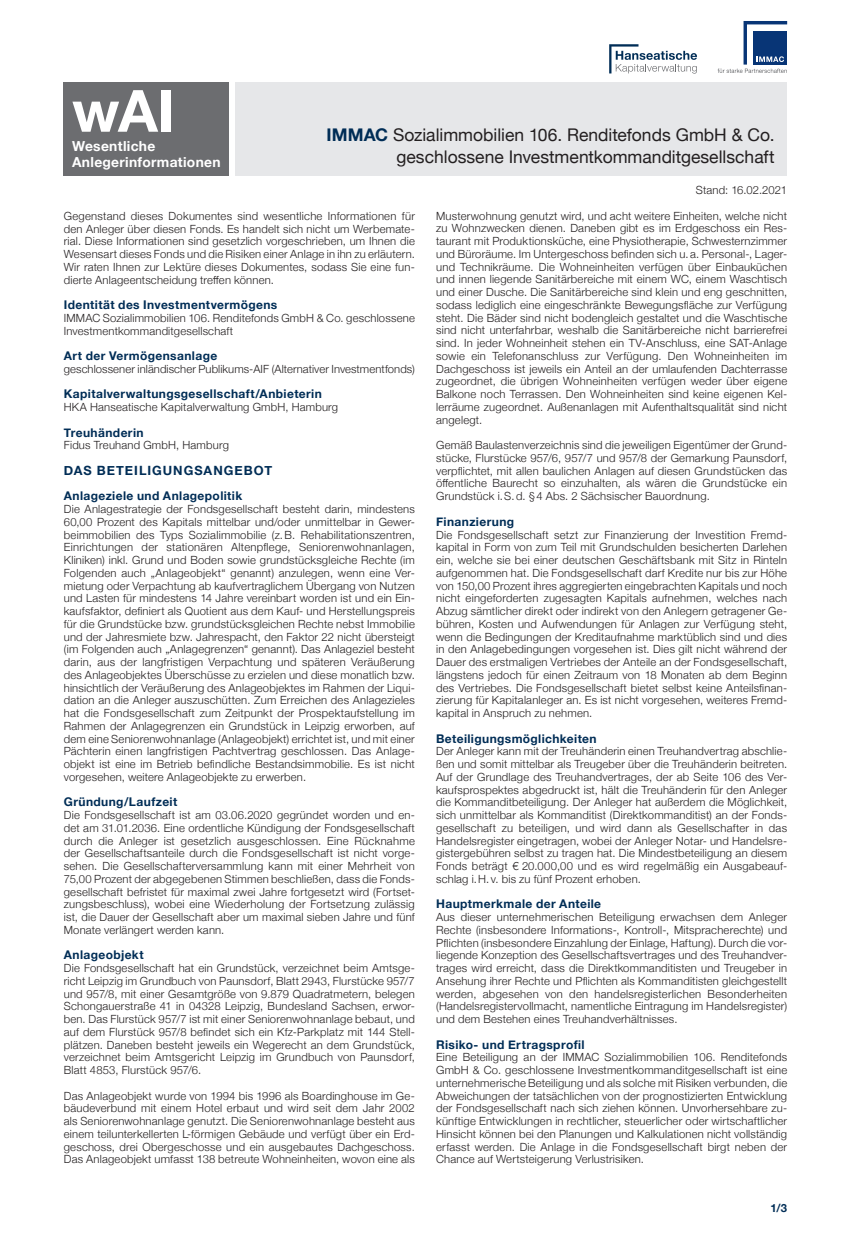
<style>
.page{position:relative;width:851px;height:1246px;background:#fff}
.page>*{position:absolute;margin:0;border:0;box-sizing:border-box;transform-origin:0 0}
.t1{font:700 58.2px "Helvetica Neue";color:#fff}
.t2{font:17.4px/21.8px "Helvetica Neue";color:#231f20;text-align:right}
.t3{font:700 13.8px/16.5px "Helvetica Neue";letter-spacing:.02em;color:#fff}
.t4{font:700 12.75px "Helvetica Neue";letter-spacing:.075em;color:#002d56}
.t5{font:700 12px "Helvetica Neue";letter-spacing:.035em;color:#002d56}
.t6{font:300 11.25px/12.8px "Helvetica Neue";letter-spacing:.015em;color:#231f20;text-align:justify}
.t7{font:700 11.25px "Helvetica Neue";color:#002d56}
.s1{font-weight:700;color:#002d56}
</style>
<div class="page">
<div style="left:64px;top:82px;width:165px;height:93px;background:#6c6d70"></div>
<div style="left:236px;top:82px;width:551px;height:93px;background:#e6e7e9"></div>
<svg style="left:609px;top:44px;width:88px;height:30px"></svg>
<svg style="left:717px;top:21px;width:70px;height:52px"></svg>
<h1 class="t1" style="left:72px;top:65px;width:104px">wAI</h1>
<p class="t3" style="left:72px;top:138px;width:150px">Wesentliche<br>Anlegerinformationen</p>
<h2 class="t2" style="left:326px;top:125px;width:449px"><span class="s1">IMMAC</span> Sozialimmobilien 106. Renditefonds GmbH &amp; Co. geschlossene Investmentkommanditgesellschaft</h2>
<p class="t6" style="left:695px;top:183px;width:93px">Stand: 16.02.2021</p>
<p class="t6" style="left:64px;top:209px;width:352px">Gegenstand dieses Dokumentes sind wesentliche Informationen für den Anleger über diesen Fonds. Es handelt sich nicht um Werbemate&shy;rial. Diese Informationen sind gesetzlich vorgeschrieben, um Ihnen die Wesensart dieses Fonds und die Risiken einer Anlage in ihn zu erläutern.<br>Wir raten Ihnen zur Lektüre dieses Dokumentes, sodass Sie eine fun&shy;dierte Anlageentscheidung treffen können.</p>
<p class="t5" style="left:64px;top:295px;width:215px">Identität des Investmentvermögens</p>
<p class="t6" style="left:64px;top:311px;width:352px">IMMAC Sozialimmobilien 106. Renditefonds GmbH &amp; Co. geschlossene<br>Investmentkommanditgesellschaft</p>
<p class="t5" style="left:64px;top:346px;width:155px">Art der Vermögensanlage</p>
<p class="t6" style="left:64px;top:362px;width:352px">geschlossener inländischer Publikums-AIF (Alternativer Investmentfonds)</p>
<p class="t5" style="left:64px;top:385px;width:259px">Kapitalverwaltungsgesellschaft/Anbieterin</p>
<p class="t6" style="left:64px;top:400px;width:276px">HKA Hanseatische Kapitalverwaltung GmbH, Hamburg</p>
<p class="t5" style="left:64px;top:423px;width:81px">Treuhänderin</p>
<p class="t6" style="left:64px;top:438px;width:167px">Fidus Treuhand GmbH, Hamburg</p>
<p class="t4" style="left:64px;top:460px;width:210px">DAS BETEILIGUNGSANGEBOT</p>
<p class="t5" style="left:64px;top:487px;width:180px">Anlageziele und Anlagepolitik</p>
<p class="t6" style="left:64px;top:502px;width:352px">Die Anlagestrategie der Fondsgesellschaft besteht darin, mindestens 60,00 Prozent des Kapitals mittelbar und/oder unmittelbar in Gewer&shy;beimmobilien des Typs Sozialimmobilie (z.B. Rehabilitationszentren, Einrichtungen der stationären Altenpflege, Seniorenwohnanlagen, Kliniken) inkl. Grund und Boden sowie grundstücksgleiche Rechte (im Folgenden auch „Anlageobjekt“ genannt) anzulegen, wenn eine Ver&shy;mietung oder Verpachtung ab kaufvertraglichem Übergang von Nutzen und Lasten für mindestens 14 Jahre vereinbart worden ist und ein Ein&shy;kaufsfaktor, definiert als Quotient aus dem Kauf- und Herstellungspreis für die Grundstücke bzw. grundstücksgleichen Rechte nebst Immobilie und der Jahresmiete bzw. Jahrespacht, den Faktor 22 nicht übersteigt (im Folgenden auch „Anlagegrenzen“ genannt). Das Anlageziel besteht darin, aus der langfristigen Verpachtung und späteren Veräußerung des Anlageobjektes Überschüsse zu erzielen und diese monatlich bzw. hinsichtlich der Veräußerung des Anlageobjektes im Rahmen der Liqui&shy;dation an die Anleger auszuschütten. Zum Erreichen des Anlagezieles hat die Fondsgesellschaft zum Zeitpunkt der Prospektaufstellung im Rahmen der Anlagegrenzen ein Grundstück in Leipzig erworben, auf dem eine Seniorenwohnanlage (Anlageobjekt) errichtet ist, und mit einer Pächterin einen langfristigen Pachtvertrag geschlossen. Das Anlage&shy;objekt ist eine im Betrieb befindliche Bestandsimmobilie. Es ist nicht vorgesehen, weitere Anlageobjekte zu erwerben.</p>
<p class="t5" style="left:64px;top:793px;width:115px">Gründung/Laufzeit</p>
<p class="t6" style="left:64px;top:808px;width:352px">Die Fondsgesellschaft ist am 03.06.2020 gegründet worden und en&shy;det am 31.01.2036. Eine ordentliche Kündigung der Fondsgesellschaft durch die Anleger ist gesetzlich ausgeschlossen. Eine Rücknahme der Gesellschaftsanteile durch die Fondsgesellschaft ist nicht vorge&shy;sehen. Die Gesellschafterversammlung kann mit einer Mehrheit von 75,00 Prozent der abgegebenen Stimmen beschließen, dass die Fonds&shy;gesellschaft befristet für maximal zwei Jahre fortgesetzt wird (Fortset&shy;zungsbeschluss), wobei eine Wiederholung der Fortsetzung zulässig ist, die Dauer der Gesellschaft aber um maximal sieben Jahre und fünf Monate verlängert werden kann.</p>
<p class="t5" style="left:64px;top:946px;width:81px">Anlageobjekt</p>
<p class="t6" style="left:64px;top:961px;width:352px">Die Fondsgesellschaft hat ein Grundstück, verzeichnet beim Amtsge&shy;richt Leipzig im Grundbuch von Paunsdorf, Blatt 2943, Flurstücke 957/7 und 957/8, mit einer Gesamtgröße von 9.879 Quadratmetern, belegen Schongauerstraße 41 in 04328 Leipzig, Bundesland Sachsen, erwor&shy;ben. Das Flurstück 957/7 ist mit einer Seniorenwohnanlage bebaut, und auf dem Flurstück 957/8 befindet sich ein Kfz-Parkplatz mit 144 Stell&shy;plätzen. Daneben besteht jeweils ein Wegerecht an dem Grundstück, verzeichnet beim Amtsgericht Leipzig im Grundbuch von Paunsdorf, Blatt 4853, Flurstück 957/6.</p>
<p class="t6" style="left:64px;top:1088px;width:352px">Das Anlageobjekt wurde von 1994 bis 1996 als Boardinghouse im Ge&shy;bäudeverbund mit einem Hotel erbaut und wird seit dem Jahr 2002 als Seniorenwohnanlage genutzt. Die Seniorenwohnanlage besteht aus einem teilunterkellerten L-förmigen Gebäude und verfügt über ein Erd&shy;geschoss, drei Obergeschosse und ein ausgebautes Dachgeschoss.<br>Das Anlageobjekt umfasst 138 betreute Wohneinheiten, wovon eine als</p>
<p class="t6" style="left:436px;top:208px;width:352px">Musterwohnung genutzt wird, und acht weitere Einheiten, welche nicht zu Wohnzwecken dienen. Daneben gibt es im Erdgeschoss ein Res&shy;taurant mit Produktionsküche, eine Physiotherapie, Schwesternzimmer und Büroräume. Im Untergeschoss befinden sich u.a. Personal-, Lager&shy;und Technikräume. Die Wohneinheiten verfügen über Einbauküchen und innen liegende Sanitärbereiche mit einem WC, einem Waschtisch und einer Dusche. Die Sanitärbereiche sind klein und eng geschnitten, sodass lediglich eine eingeschränkte Bewegungsfläche zur Verfügung steht. Die Bäder sind nicht bodengleich gestaltet und die Waschtische sind nicht unterfahrbar, weshalb die Sanitärbereiche nicht barrierefrei sind. In jeder Wohneinheit stehen ein TV-Anschluss, eine SAT-Anlage sowie ein Telefonanschluss zur Verfügung. Den Wohneinheiten im Dachgeschoss ist jeweils ein Anteil an der umlaufenden Dachterrasse zugeordnet, die übrigen Wohneinheiten verfügen weder über eigene Balkone noch Terrassen. Den Wohneinheiten sind keine eigenen Kel&shy;lerräume zugeordnet. Außenanlagen mit Aufenthaltsqualität sind nicht angelegt.</p>
<p class="t6" style="left:436px;top:438px;width:352px">Gemäß Baulastenverzeichnis sind die jeweiligen Eigentümer der Grund&shy;stücke, Flurstücke 957/6, 957/7 und 957/8 der Gemarkung Paunsdorf, verpflichtet, mit allen baulichen Anlagen auf diesen Grundstücken das öffentliche Baurecht so einzuhalten, als wären die Grundstücke ein Grundstück i.S.d. §4 Abs. 2 Sächsischer Bauordnung.</p>
<p class="t5" style="left:436px;top:512px;width:80px">Finanzierung</p>
<p class="t6" style="left:436px;top:527px;width:352px">Die Fondsgesellschaft setzt zur Finanzierung der Investition Fremd&shy;kapital in Form von zum Teil mit Grundschulden besicherten Darlehen ein, welche sie bei einer deutschen Geschäftsbank mit Sitz in Rinteln aufgenommen hat. Die Fondsgesellschaft darf Kredite nur bis zur Höhe von 150,00 Prozent ihres aggregierten eingebrachten Kapitals und noch nicht eingeforderten zugesagten Kapitals aufnehmen, welches nach Abzug sämtlicher direkt oder indirekt von den Anlegern getragener Ge&shy;bühren, Kosten und Aufwendungen für Anlagen zur Verfügung steht, wenn die Bedingungen der Kreditaufnahme marktüblich sind und dies in den Anlagebedingungen vorgesehen ist. Dies gilt nicht während der Dauer des erstmaligen Vertriebes der Anteile an der Fondsgesellschaft, längstens jedoch für einen Zeitraum von 18 Monaten ab dem Beginn des Vertriebes. Die Fondsgesellschaft bietet selbst keine Anteilsfinan&shy;zierung für Kapitalanleger an. Es ist nicht vorgesehen, weiteres Fremd&shy;kapital in Anspruch zu nehmen.</p>
<p class="t5" style="left:436px;top:729px;width:162px">Beteiligungsmöglichkeiten</p>
<p class="t6" style="left:436px;top:744px;width:352px">Der Anleger kann mit der Treuhänderin einen Treuhandvertrag abschlie&shy;ßen und somit mittelbar als Treugeber über die Treuhänderin beitreten.<br>Auf der Grundlage des Treuhandvertrages, der ab Seite 106 des Ver&shy;kaufsprospektes abgedruckt ist, hält die Treuhänderin für den Anleger die Kommanditbeteiligung. Der Anleger hat außerdem die Möglichkeit, sich unmittelbar als Kommanditist (Direktkommanditist) an der Fonds&shy;gesellschaft zu beteiligen, und wird dann als Gesellschafter in das Handelsregister eingetragen, wobei der Anleger Notar- und Handelsre&shy;gistergebühren selbst zu tragen hat. Die Mindestbeteiligung an diesem Fonds beträgt € 20.000,00 und es wird regelmäßig ein Ausgabeauf&shy;schlag i.H.v. bis zu fünf Prozent erhoben.</p>
<p class="t5" style="left:436px;top:895px;width:166px">Hauptmerkmale der Anteile</p>
<p class="t6" style="left:436px;top:910px;width:352px">Aus dieser unternehmerischen Beteiligung erwachsen dem Anleger Rechte (insbesondere Informations-, Kontroll-, Mitspracherechte) und Pflichten (insbesondere Einzahlung der Einlage, Haftung). Durch die vor&shy;liegende Konzeption des Gesellschaftsvertrages und des Treuhandver&shy;trages wird erreicht, dass die Direktkommanditisten und Treugeber in Ansehung ihrer Rechte und Pflichten als Kommanditisten gleichgestellt werden, abgesehen von den handelsregisterlichen Besonderheiten (Handelsregistervollmacht, namentliche Eintragung im Handelsregister) und dem Bestehen eines Treuhandverhältnisses.</p>
<p class="t5" style="left:436px;top:1035px;width:150px">Risiko- und Ertragsprofil</p>
<p class="t6" style="left:436px;top:1050px;width:352px">Eine Beteiligung an der IMMAC Sozialimmobilien 106. Renditefonds GmbH &amp; Co. geschlossene Investmentkommanditgesellschaft ist eine unternehmerische Beteiligung und als solche mit Risiken verbunden, die Abweichungen der tatsächlichen von der prognostizierten Entwicklung der Fondsgesellschaft nach sich ziehen können. Unvorhersehbare zu&shy;künftige Entwicklungen in rechtlicher, steuerlicher oder wirtschaftlicher Hinsicht können bei den Planungen und Kalkulationen nicht vollständig erfasst werden. Die Anlage in die Fondsgesellschaft birgt neben der Chance auf Wertsteigerung Verlustrisiken.</p>
<p class="t7" style="left:770px;top:1199px;width:18px">1/3</p>
</div>
